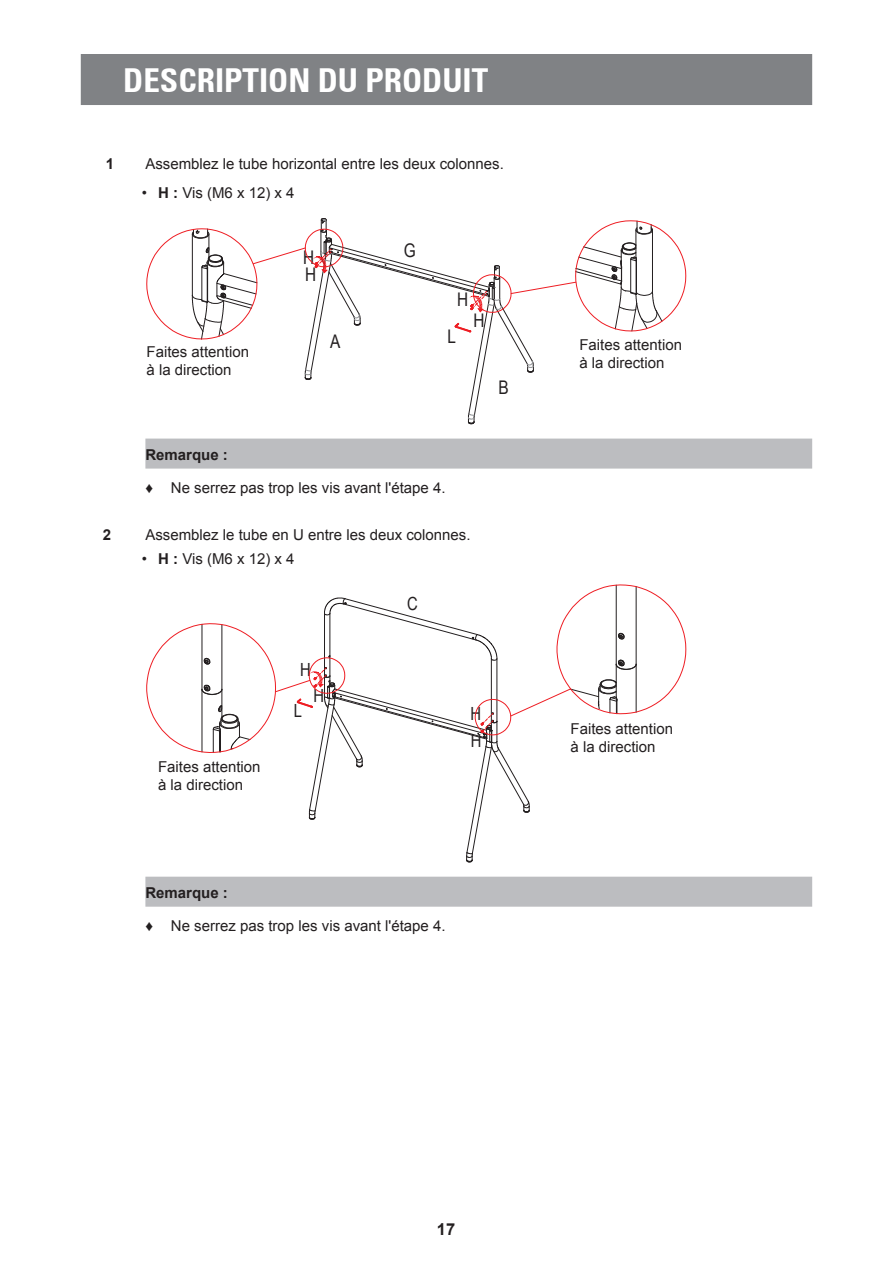
<style>
.page{position:relative;width:893px;height:1263px;background:#fff}
.page>*{position:absolute;margin:0;border:0;box-sizing:border-box;transform-origin:0 0}
.t1{font:700 condensed 33px "Univers 67";color:#fff}
.t2{font:18.75px/17.5px "Arial Narrow";color:#231f20}
.t3{font:18.15px/26.5px "Arial Narrow";color:#231f20}
.t4{font:700 16.5px "Arial";color:#231f20}
.t5{font:15px/18px "Arial";color:#231f20}
.t6{font:700 15px "Arial";color:#231f20}
.s1{font-weight:700}
</style>
<div class="page">
<div style="left:81px;top:54px;width:731px;height:51px;background:#808285"></div>
<svg style="left:146px;top:218px;width:540px;height:206px"></svg>
<div style="left:145px;top:439px;width:667px;height:30px;background:#bcbdc0"></div>
<svg style="left:146px;top:585px;width:540px;height:277px"></svg>
<div style="left:145px;top:877px;width:667px;height:30px;background:#bcbdc0"></div>
<h1 class="t1" style="left:123px;top:60px;width:366px">DESCRIPTION DU PRODUIT</h1>
<p class="t6" style="left:106px;top:153px;width:10px">1</p>
<p class="t5" style="left:145px;top:155px;width:360px">Assemblez le tube horizontal entre les deux colonnes.</p>
<p class="t5" style="left:142px;top:183px;width:154px">• <span class="s1">H :</span> Vis (M6 x 12) x 4</p>
<p class="t2" style="left:303px;top:248px;width:15px">H<br>H</p>
<p class="t2" style="left:404px;top:241px;width:13px">G</p>
<p class="t2" style="left:457px;top:290px;width:13px">H</p>
<p class="t2" style="left:473px;top:311px;width:13px">H</p>
<p class="t2" style="left:447px;top:327px;width:10px">L</p>
<p class="t2" style="left:330px;top:332px;width:12px">A</p>
<p class="t5" style="left:147px;top:343px;width:104px">Faites attention à la direction</p>
<p class="t5" style="left:579px;top:336px;width:104px">Faites attention à la direction</p>
<p class="t2" style="left:499px;top:378px;width:12px">B</p>
<p class="t6" style="left:145px;top:444px;width:84px">Remarque :</p>
<p class="t5" style="left:145px;top:478px;width:302px">♦ Ne serrez pas trop les vis avant l'étape 4.</p>
<p class="t6" style="left:103px;top:524px;width:10px">2</p>
<p class="t5" style="left:145px;top:526px;width:327px">Assemblez le tube en U entre les deux colonnes.</p>
<p class="t5" style="left:142px;top:550px;width:154px">• <span class="s1">H :</span> Vis (M6 x 12) x 4</p>
<p class="t5" style="left:158px;top:758px;width:104px">Faites attention à la direction</p>
<p class="t3" style="left:300px;top:655px;width:12px">H</p>
<p class="t3" style="left:294px;top:696px;width:10px">L</p>
<p class="t3" style="left:313px;top:682px;width:12px">H</p>
<p class="t3" style="left:407px;top:590px;width:12px">C</p>
<p class="t3" style="left:470px;top:700px;width:12px">H<br>H</p>
<p class="t6" style="left:145px;top:882px;width:84px">Remarque :</p>
<p class="t5" style="left:145px;top:916px;width:302px">♦ Ne serrez pas trop les vis avant l'étape 4.</p>
<p class="t5" style="left:570px;top:720px;width:104px">Faites attention à la direction</p>
<p class="t4" style="left:437px;top:1217px;width:20px">17</p>
</div>
